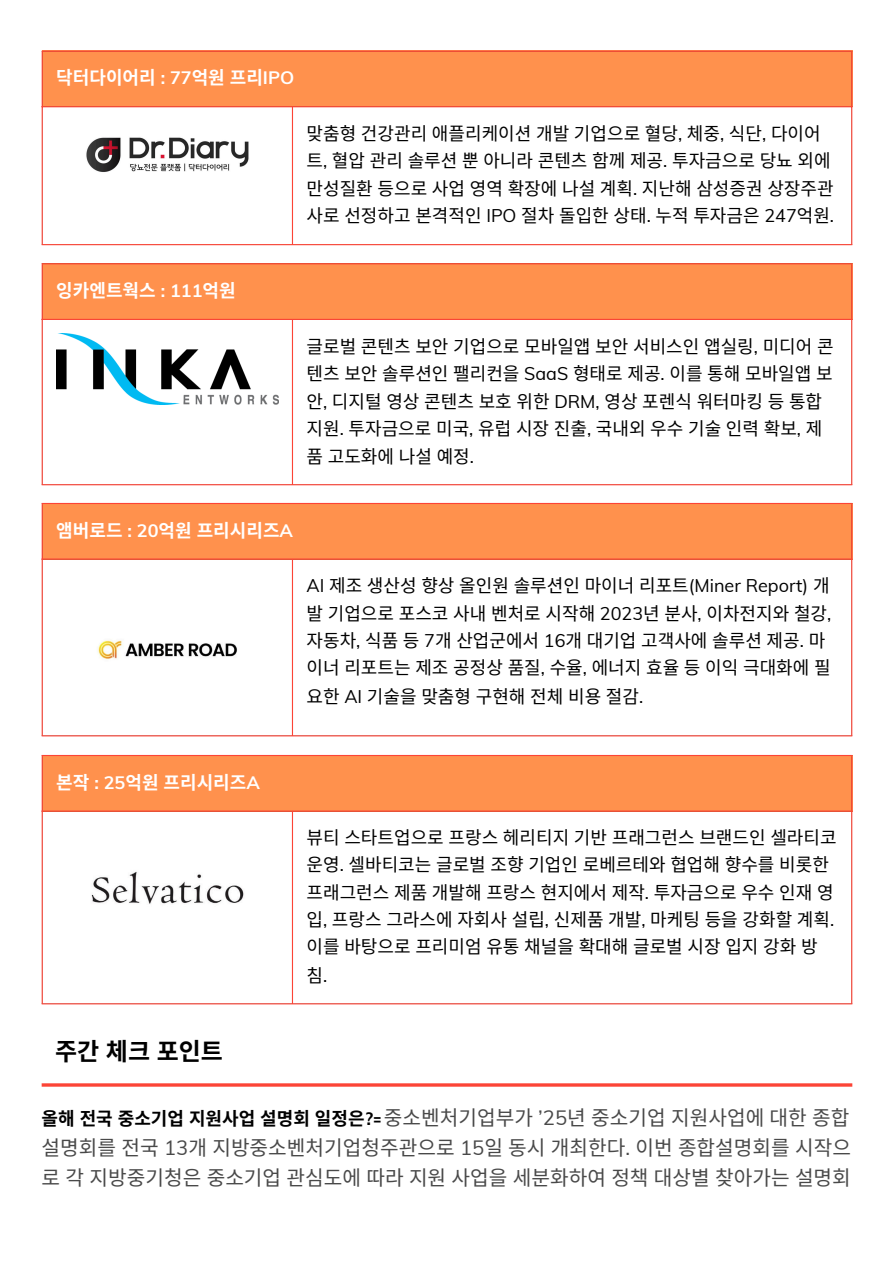
<style>
.page{position:relative;width:894px;height:1263px;background:#fff}
.page>*{position:absolute;margin:0;border:0;box-sizing:border-box;transform-origin:0 0}
.t1{font:700 24px "Noto Sans CJ Ksc";color:#000}
.t2{font:20.25px/29.8px "Noto Sans CJ Ksc";color:#494949;text-align:justify}
.t3{font:18px/27.6px "Noto Sans CJ Ksc";color:#000}
.t4{font:700 18px "Noto Sans CJ Ksc";color:#fff}
.s1{font-family:"Muli"}
.s2{font-weight:700;font-size:18px;color:#000}
.s3{font-family:"Muli";font-weight:700;font-size:18px;color:#000}
</style>
<div class="page">
<div style="left:42px;top:51px;width:809px;height:56px;background:#ff914d"></div>
<img style="left:86px;top:137px;width:163px;height:35px">
<hr style="left:42px;top:52px;width:1px;height:192px;background:#fc4436">
<hr style="left:292px;top:107px;width:1px;height:137px;background:#fc4436">
<hr style="left:850px;top:52px;width:2px;height:192px;background:#fc4436">
<hr style="left:42px;top:51px;width:810px;height:1px;background:#fc4436">
<hr style="left:42px;top:106px;width:810px;height:1px;background:#fc4436">
<hr style="left:42px;top:244px;width:810px;height:1px;background:#fc4436">
<div style="left:42px;top:264px;width:809px;height:56px;background:#ff914d"></div>
<img style="left:56px;top:333px;width:222px;height:71px">
<hr style="left:42px;top:264px;width:1px;height:220px;background:#fc4436">
<hr style="left:292px;top:320px;width:1px;height:164px;background:#fc4436">
<hr style="left:850px;top:264px;width:2px;height:220px;background:#fc4436">
<hr style="left:42px;top:263px;width:810px;height:1px;background:#fc4436">
<hr style="left:42px;top:319px;width:810px;height:1px;background:#fc4436">
<hr style="left:42px;top:484px;width:810px;height:1px;background:#fc4436">
<div style="left:42px;top:503px;width:809px;height:56px;background:#ff914d"></div>
<img style="left:98px;top:640px;width:139px;height:20px">
<hr style="left:42px;top:504px;width:1px;height:231px;background:#fc4436">
<hr style="left:292px;top:560px;width:1px;height:175px;background:#fc4436">
<hr style="left:850px;top:504px;width:2px;height:231px;background:#fc4436">
<hr style="left:42px;top:503px;width:810px;height:1px;background:#fc4436">
<hr style="left:42px;top:558px;width:810px;height:2px;background:#fc4436">
<hr style="left:42px;top:735px;width:810px;height:1px;background:#fc4436">
<div style="left:42px;top:755px;width:809px;height:56px;background:#ff914d"></div>
<img style="left:91px;top:871px;width:153px;height:33px">
<hr style="left:42px;top:756px;width:1px;height:247px;background:#fc4436">
<hr style="left:292px;top:812px;width:1px;height:191px;background:#fc4436">
<hr style="left:850px;top:756px;width:2px;height:247px;background:#fc4436">
<hr style="left:42px;top:755px;width:810px;height:1px;background:#fc4436">
<hr style="left:42px;top:810px;width:810px;height:2px;background:#fc4436">
<hr style="left:42px;top:1003px;width:810px;height:1px;background:#fc4436">
<svg style="left:42px;top:1083px;width:810px;height:4px;background:#fc6055"></svg>
<p class="t4" style="left:56px;top:63px;width:239px">닥터다이어리 <span class="s1">: 77</span>억원 프리<span class="s1">IPO</span></p>
<p class="t3" style="left:306px;top:119px;width:529px">맞춤형 건강관리 애플리케이션 개발 기업으로 혈당<span class="s1">,</span> 체중<span class="s1">,</span> 식단<span class="s1">,</span> 다이어 트<span class="s1">,</span> 혈압 관리 솔루션 뿐 아니라 콘텐츠 함께 제공<span class="s1">.</span> 투자금으로 당뇨 외에 만성질환 등으로 사업 영역 확장에 나설 계획<span class="s1">.</span> 지난해 삼성증권 상장주관 사로 선정하고 본격적인 <span class="s1">IPO</span> 절차 돌입한 상태<span class="s1">.</span> 누적 투자금은 <span class="s1">247</span>억원<span class="s1">.</span></p>
<p class="t4" style="left:56px;top:276px;width:181px">잉카엔트웍스 <span class="s1">: 111</span>억원</p>
<p class="t3" style="left:306px;top:331px;width:528px">글로벌 콘텐츠 보안 기업으로 모바일앱 보안 서비스인 앱실링<span class="s1">,</span> 미디어 콘 텐츠 보안 솔루션인 팰리컨을 <span class="s1">SaaS</span> 형태로 제공<span class="s1">.</span> 이를 통해 모바일앱 보 안<span class="s1">,</span> 디지털 영상 콘텐츠 보호 위한 <span class="s1">DRM,</span> 영상 포렌식 워터마킹 등 통합 지원<span class="s1">.</span> 투자금으로 미국<span class="s1">,</span> 유럽 시장 진출<span class="s1">,</span> 국내외 우수 기술 인력 확보<span class="s1">,</span> 제 품 고도화에 나설 예정<span class="s1">.</span></p>
<p class="t4" style="left:56px;top:516px;width:238px">앰버로드 <span class="s1">: 20</span>억원 프리시리즈<span class="s1">A</span></p>
<p class="t3" style="left:306px;top:571px;width:526px"><span class="s1">AI</span> 제조 생산성 향상 올인원 솔루션인 마이너 리포트<span class="s1">(Miner Report)</span> 개 발 기업으로 포스코 사내 벤처로 시작해 <span class="s1">2023</span>년 분사<span class="s1">,</span> 이차전지와 철강<span class="s1">, </span>자동차<span class="s1">,</span> 식품 등 <span class="s1">7</span>개 산업군에서 <span class="s1">16</span>개 대기업 고객사에 솔루션 제공<span class="s1">.</span> 마 이너 리포트는 제조 공정상 품질<span class="s1">,</span> 수율<span class="s1">,</span> 에너지 효율 등 이익 극대화에 필 요한 <span class="s1">AI</span> 기술을 맞춤형 구현해 전체 비용 절감<span class="s1">.</span></p>
<p class="t4" style="left:56px;top:768px;width:205px">본작 <span class="s1">: 25</span>억원 프리시리즈<span class="s1">A</span></p>
<p class="t1" style="left:55px;top:1032px;width:169px">주간 체크 포인트</p>
<p class="t3" style="left:306px;top:823px;width:531px">뷰티 스타트업으로 프랑스 헤리티지 기반 프래그런스 브랜드인 셀라티코 운영<span class="s1">.</span> 셀바티코는 글로벌 조향 기업인 로베르테와 협업해 향수를 비롯한 프래그런스 제품 개발해 프랑스 현지에서 제작<span class="s1">.</span> 투자금으로 우수 인재 영 입<span class="s1">,</span> 프랑스 그라스에 자회사 설립<span class="s1">,</span> 신제품 개발<span class="s1">,</span> 마케팅 등을 강화할 계획<span class="s1">. </span>이를 바탕으로 프리미엄 유통 채널을 확대해 글로벌 시장 입지 강화 방 침<span class="s1">.</span></p>
<h2 class="t2" style="left:42px;top:1102px;width:810px"><span class="s2">올해 전국 중소기업 지원사업 설명회 일정은</span><span class="s3">?=</span>중소벤처기업부가 <span class="s1">’25</span>년 중소기업 지원사업에 대한 종합 설명회를 전국 <span class="s1">13</span>개 지방중소벤처기업청주관으로 <span class="s1">15</span>일 동시 개최한다<span class="s1">.</span> 이번 종합설명회를 시작으 로 각 지방중기청은 중소기업 관심도에 따라 지원 사업을 세분화하여 정책 대상별 찾아가는 설명회</h2>
</div>
